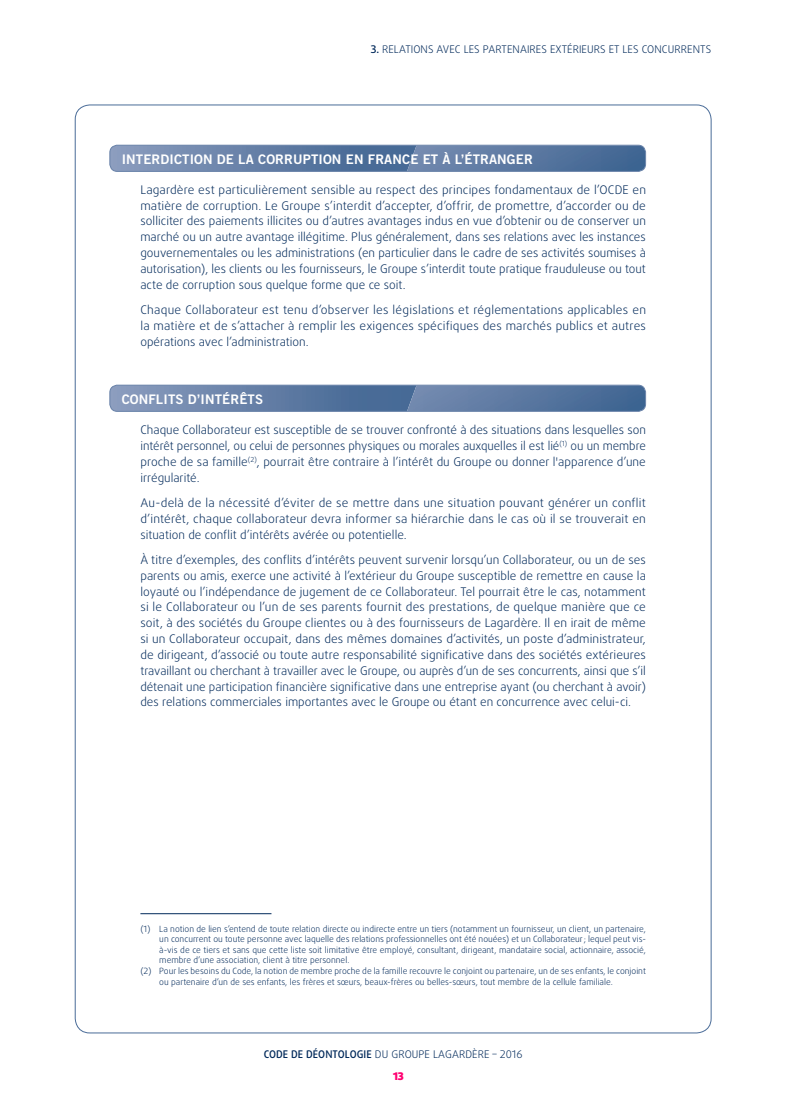
<style>
.page{position:relative;width:786px;height:1112px;background:#fff}
.page>*{position:absolute;margin:0;border:0;box-sizing:border-box;transform-origin:0 0}
.t1{font:13.2px "Trade Gothic LT Std Bd 2";letter-spacing:.01em;color:#fff}
.t2{font:300 11.9px/15.9px "Daxline OT";color:#00295a;text-align:justify}
.t3{font:300 10.6px "Daxline OT";letter-spacing:.01em;color:#00295a}
.t4{font:900 10.6px "Daxline OT";color:#ff0071}
.t5{font:300 8.6px "Daxline OT";color:#00295a}
.s1{font-weight:500}
</style>
<div class="page">
<svg style="left:110px;top:145px;width:536px;height:26px;background:#647fa7"></svg>
<img style="left:407px;top:145px;width:239px;height:26px">
<div style="left:110px;top:145px;width:536px;height:27px;border:1px solid #6781a8;border-radius:7px"></div>
<svg style="left:110px;top:385px;width:536px;height:26px;background:#647fa7"></svg>
<img style="left:407px;top:385px;width:239px;height:25px">
<div style="left:110px;top:385px;width:536px;height:27px;border:1px solid #6781a8;border-radius:7px"></div>
<hr style="left:140px;top:914px;width:131px;height:1px;background:#00295a">
<p class="t3" style="left:371px;top:44px;width:342px"><span class="s1">3.</span> RELATIONS AVEC LES PARTENAIRES EXTÉRIEURS ET LES CONCURRENTS</p>
<p class="t1" style="left:122px;top:151px;width:413px">INTERDICTION DE LA CORRUPTION EN FRANCE ET À L’ÉTRANGER</p>
<p class="t2" style="left:140px;top:182px;width:507px">Lagardère est particulièrement sensible au respect des principes fondamentaux de l’OCDE en matière de corruption. Le Groupe s’interdit d’accepter, d’offrir, de promettre, d’accorder ou de solliciter des paiements illicites ou d’autres avantages indus en vue d’obtenir ou de conserver un marché ou un autre avantage illégitime. Plus généralement, dans ses relations avec les instances gouvernementales ou les administrations (en particulier dans le cadre de ses activités soumises à autorisation), les clients ou les fournisseurs, le Groupe s’interdit toute pratique frauduleuse ou tout acte de corruption sous quelque forme que ce soit.</p>
<p class="t2" style="left:140px;top:303px;width:507px">Chaque Collaborateur est tenu d’observer les législations et réglementations applicables en la matière et de s’attacher à remplir les exigences spécifiques des marchés publics et autres opérations avec l’administration.</p>
<p class="t1" style="left:122px;top:392px;width:143px">CONFLITS D’INTÉRÊTS</p>
<p class="t2" style="left:140px;top:423px;width:507px">Chaque Collaborateur est susceptible de se trouver confronté à des situations dans lesquelles son intérêt personnel, ou celui de personnes physiques ou morales auxquelles il est lié<sup>(1)</sup> ou un membre proche de sa famille<sup>(2)</sup>, pourrait être contraire à l’intérêt du Groupe ou donner l'apparence d’une irrégularité.</p>
<p class="t2" style="left:140px;top:495px;width:507px">Au-delà de la nécessité d’éviter de se mettre dans une situation pouvant générer un conflit d’intérêt, chaque collaborateur devra informer sa hiérarchie dans le cas où il se trouverait en situation de conflit d’intérêts avérée ou potentielle.</p>
<p class="t2" style="left:140px;top:552px;width:507px">À titre d’exemples, des conflits d’intérêts peuvent survenir lorsqu’un Collaborateur, ou un de ses parents ou amis, exerce une activité à l’extérieur du Groupe susceptible de remettre en cause la loyauté ou l’indépendance de jugement de ce Collaborateur. Tel pourrait être le cas, notamment si le Collaborateur ou l’un de ses parents fournit des prestations, de quelque manière que ce soit, à des sociétés du Groupe clientes ou à des fournisseurs de Lagardère. Il en irait de même si un Collaborateur occupait, dans des mêmes domaines d’activités, un poste d’administrateur, de dirigeant, d’associé ou toute autre responsabilité significative dans des sociétés extérieures travaillant ou cherchant à travailler avec le Groupe, ou auprès d’un de ses concurrents, ainsi que s’il détenait une participation financière significative dans une entreprise ayant (ou cherchant à avoir) des relations commerciales importantes avec le Groupe ou étant en concurrence avec celui-ci.</p>
<p class="t5" style="left:140px;top:925px;width:507px">(1) La notion de lien s’entend de toute relation directe ou indirecte entre un tiers (notamment un fournisseur, un client, un partenaire,</p>
<p class="t5" style="left:159px;top:935px;width:488px">un concurrent ou toute personne avec laquelle des relations professionnelles ont été nouées) et un Collaborateur ; lequel peut vis-</p>
<p class="t5" style="left:159px;top:946px;width:488px">à-vis de ce tiers et sans que cette liste soit limitative être employé, consultant, dirigeant, mandataire social, actionnaire, associé,</p>
<p class="t5" style="left:159px;top:956px;width:192px">membre d’une association, client à titre personnel.</p>
<p class="t5" style="left:140px;top:967px;width:507px">(2) Pour les besoins du Code, la notion de membre proche de la famille recouvre le conjoint ou partenaire, un de ses enfants, le conjoint</p>
<p class="t5" style="left:159px;top:978px;width:455px">ou partenaire d’un de ses enfants, les frères et sœurs, beaux-frères ou belles-sœurs, tout membre de la cellule familiale.</p>
<p class="t3" style="left:264px;top:1049px;width:260px"><span class="s1">CODE DE DÉONTOLOGIE</span> DU GROUPE LAGARDÈRE – 2016</p>
<p class="t4" style="left:393px;top:1070px;width:12px">13</p>
</div>
